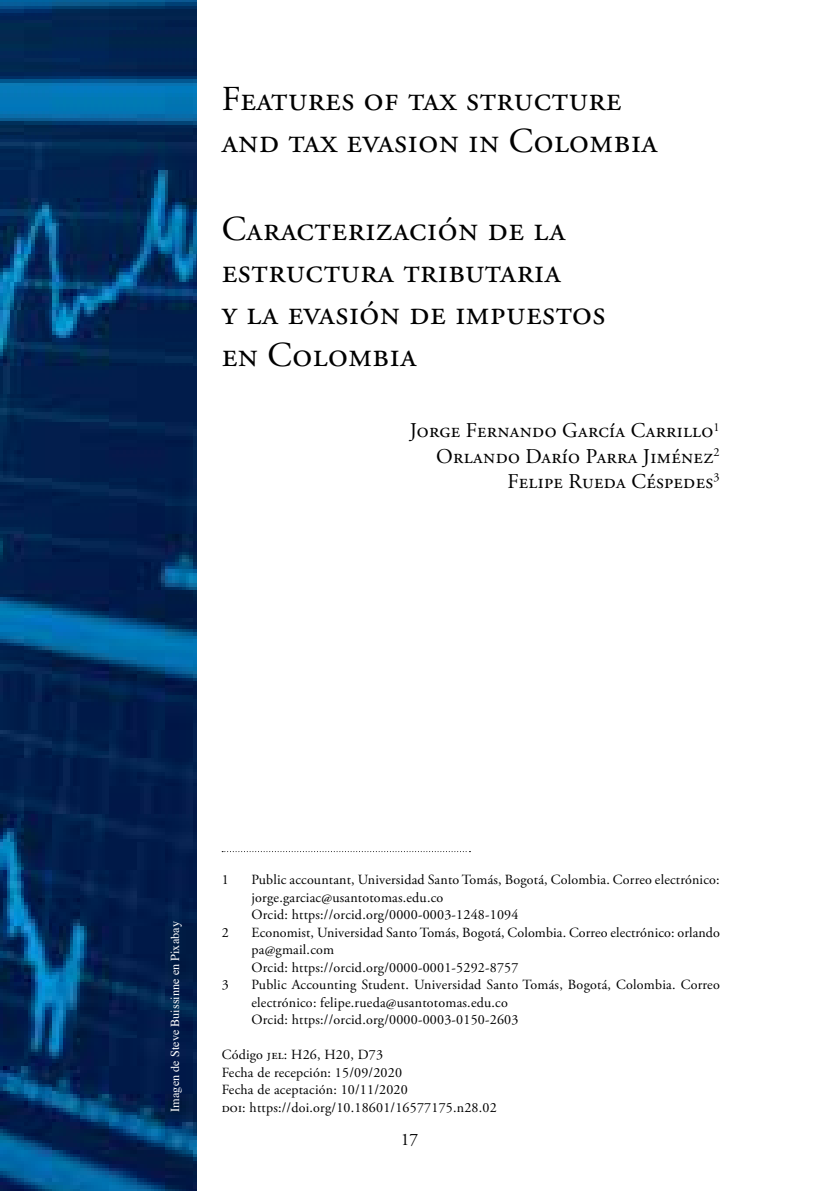
<style>
.page{position:relative;width:819px;height:1191px;background:#fff}
.page>*{position:absolute;margin:0;border:0;box-sizing:border-box;transform-origin:0 0}
.t1{font:35px/42px "Adobe Garamond Pro";letter-spacing:.015em;color:#000}
.t2{font:21px/25.2px "Adobe Garamond Pro";letter-spacing:.015em;color:#000;text-align:right}
.t3{font:17.5px "Adobe Garamond Pro";color:#000}
.t4{font:14px/17.5px "Adobe Garamond Pro";letter-spacing:.015em;color:#000}
.t5{font:12.25px "Times";color:#fff}
</style>
<div class="page">
<img style="left:0;top:0;width:197px;height:1191px">
<svg style="left:222px;top:851px;width:248px;height:1px"></svg>
<h1 class="t1" style="left:222px;top:79px;width:437px">Features of tax structure and tax evasion in Colombia</h1>
<h1 class="t1" style="left:222px;top:209px;width:385px">Caracterización de la estructura tributaria<br>y la evasión de impuestos en Colombia</h1>
<h2 class="t2" style="left:410px;top:419px;width:311px">Jorge Fernando García Carrillo<sup>1<br></sup>Orlando Darío Parra Jiménez<sup>2<br></sup>Felipe Rueda Céspedes<sup>3</sup></h2>
<p class="t5" style="left:163px;top:1111px;width:192px;rotate:-90deg">Imagen de Steve Buissinne en Pixabay</p>
<p class="t4" style="left:222px;top:871px;width:8px">1</p>
<p class="t4" style="left:251px;top:871px;width:469px">Public accountant, Universidad Santo Tomás, Bogotá, Colombia. Correo electrónico: jorge.garciac@usantotomas.edu.co<br>Orcid: https://orcid.org/0000-0003-1248-1094</p>
<p class="t4" style="left:222px;top:923px;width:8px">2</p>
<p class="t4" style="left:251px;top:923px;width:470px">Economist, Universidad Santo Tomás, Bogotá, Colombia. Correo electrónico: orlando pa@gmail.com<br>Orcid: https://orcid.org/0000-0001-5292-8757</p>
<p class="t4" style="left:222px;top:976px;width:8px">3</p>
<p class="t4" style="left:251px;top:976px;width:470px">Public Accounting Student. Universidad Santo Tomás, Bogotá, Colombia. Correo electrónico: felipe.rueda@usantotomas.edu.co<br>Orcid: https://orcid.org/0000-0003-0150-2603</p>
<p class="t4" style="left:222px;top:1046px;width:276px">Código jel: H26, H20, D73<br>Fecha de recepción: 15/09/2020<br>Fecha de aceptación: 10/11/2020<br>doi: https://doi.org/10.18601/16577175.n28.02</p>
<p class="t3" style="left:400px;top:1128px;width:19px">17</p>
</div>
